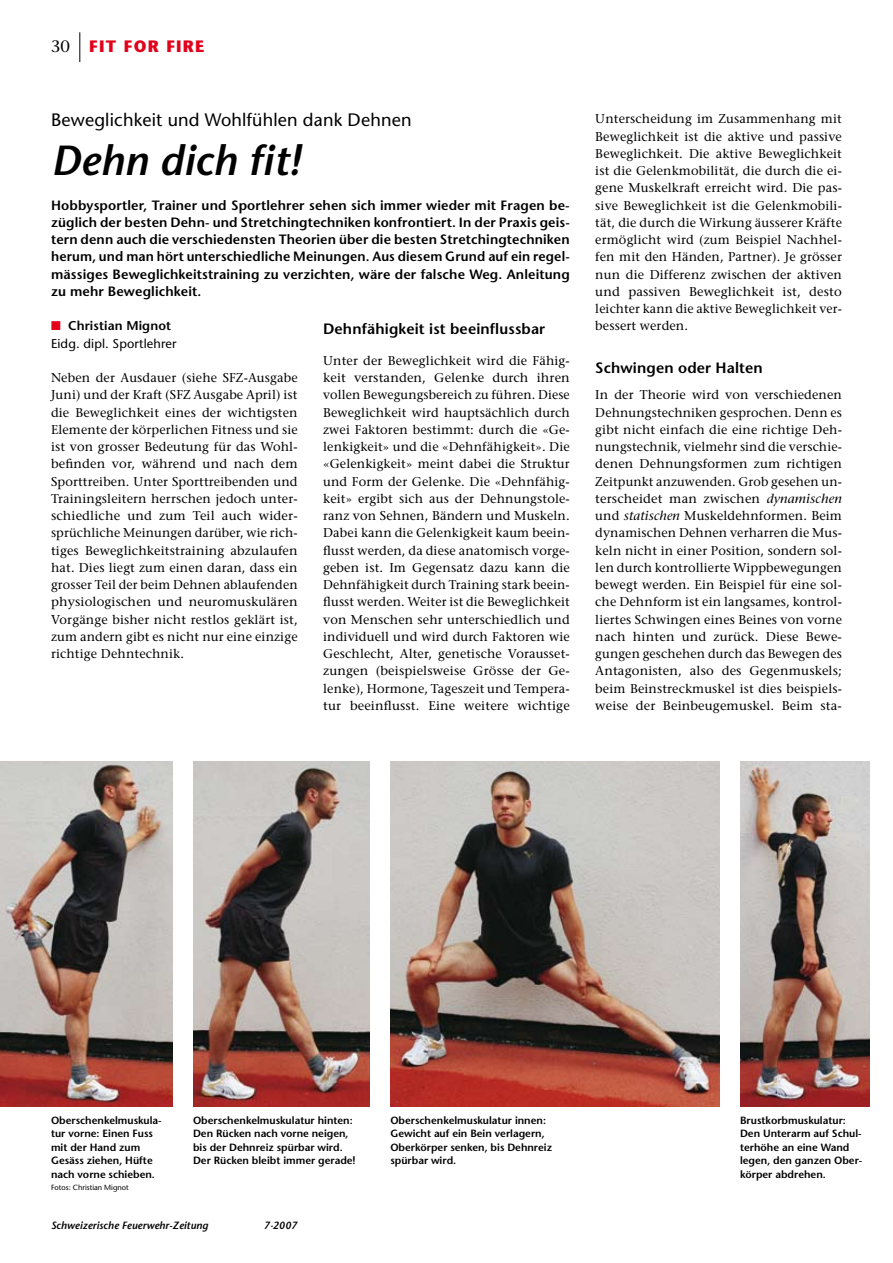
<style>
.page{position:relative;width:893px;height:1263px;background:#fff}
.page>*{position:absolute;margin:0;border:0;box-sizing:border-box;transform-origin:0 0}
.t1{font:italic 600 42px "Stone Sans";color:#000}
.t2{font:18px "Stone Sans";letter-spacing:.01em;color:#000}
.t3{font:700 16.5px "Stone Sans";letter-spacing:.075em;color:#e2001a}
.t4{font:600 15px "Stone Sans";letter-spacing:.01em;color:#000}
.t5{font:600 13.5px/17.2px "Stone Sans";letter-spacing:.01em;color:#000;text-align:justify}
.t6{font:12.75px/17.2px "Stone Serif";letter-spacing:.01em;color:#000;text-align:justify}
.t7{font:12.75px/17.2px "Stone Sans";letter-spacing:.01em;color:#000}
.t8{font:600 10.5px/13.5px "Stone Sans";color:#000}
.t9{font:italic 600 10.5px "Stone Sans";color:#000}
.t10{font:7.5px "Stone Sans";color:#000}
.s1{font-family:"Stone Serif";font-weight:400;color:#000}
.s2{color:#e2001a}
.s3{font-weight:600}
.s4{font-style:italic}
</style>
<div class="page">
<hr style="left:79px;top:32px;width:1px;height:30px;background:#000">
<img style="left:0;top:762px;width:172px;height:345px">
<img style="left:193px;top:762px;width:176px;height:345px">
<img style="left:390px;top:762px;width:329px;height:345px">
<img style="left:740px;top:762px;width:130px;height:345px">
<p class="t3" style="left:51px;top:36px;width:155px"><span class="s1">30</span> FIT FOR FIRE</p>
<h2 class="t2" style="left:51px;top:108px;width:362px">Beweglichkeit und Wohlfühlen dank Dehnen</h2>
<h1 class="t1" style="left:51px;top:135px;width:252px">Dehn dich fit!</h1>
<p class="t5" style="left:51px;top:196px;width:520px">Hobbysportler, Trainer und Sportlehrer sehen sich immer wieder mit Fragen be&shy;züglich der besten Dehn- und Stretchingtechniken konfrontiert. In der Praxis geis&shy;tern denn auch die verschiedensten Theorien über die besten Stretchingtechniken herum, und man hört unterschiedliche Meinungen. Aus diesem Grund auf ein regel&shy;mässiges Beweglichkeitstraining zu verzichten, wäre der falsche Weg. Anleitung zu mehr Beweglichkeit.</p>
<p class="t7" style="left:51px;top:317px;width:127px"><span class="s2">■</span> <span class="s3">Christian Mignot<br></span>Eidg. dipl. Sportlehrer</p>
<p class="t6" style="left:51px;top:369px;width:248px">Neben der Ausdauer (siehe SFZ-Ausgabe Juni) und der Kraft (SFZ Ausgabe April) ist die Beweglichkeit eines der wichtigsten Elemente der körperlichen Fitness und sie ist von grosser Bedeutung für das Wohl&shy;befinden vor, während und nach dem Sporttreiben. Unter Sporttreibenden und Trainingsleitern herrschen jedoch unter&shy;schiedliche und zum Teil auch wider&shy;sprüchliche Meinungen darüber, wie rich&shy;tiges Beweglichkeitstraining abzulaufen hat. Dies liegt zum einen daran, dass ein grosser Teil der beim Dehnen ablaufenden physiologischen und neuromuskulären Vorgänge bisher nicht restlos geklärt ist, zum andern gibt es nicht nur eine einzige richtige Dehntechnik.</p>
<p class="t4" style="left:323px;top:319px;width:224px">Dehnfähigkeit ist beeinflussbar</p>
<p class="t6" style="left:323px;top:352px;width:248px">Unter der Beweglichkeit wird die Fähig&shy;keit verstanden, Gelenke durch ihren vollen Bewegungsbereich zu führen. Die-se Beweglichkeit wird hauptsächlich durch zwei Faktoren bestimmt: durch die «Ge&shy;lenkigkeit» und die «Dehnfähigkeit». Die «Gelenkigkeit» meint dabei die Struktur und Form der Gelenke. Die «Dehnfähig&shy;keit» ergibt sich aus der Dehnungstole&shy;ranz von Sehnen, Bändern und Muskeln.<br>Dabei kann die Gelenkigkeit kaum beein&shy;flusst werden, da diese anatomisch vorge&shy;geben ist. Im Gegensatz dazu kann die Dehnfähigkeit durch Training stark beein&shy;flusst werden. Weiter ist die Beweglichkeit von Menschen sehr unterschiedlich und individuell und wird durch Faktoren wie Geschlecht, Alter, genetische Vorausset&shy;zungen (beispielsweise Grösse der Ge&shy;lenke), Hormone, Tageszeit und Tempera&shy;tur beeinflusst. Eine weitere wichtige</p>
<p class="t6" style="left:595px;top:110px;width:248px">Unterscheidung im Zusammenhang mit Beweglichkeit ist die aktive und passive Beweglichkeit. Die aktive Beweglichkeit ist die Gelenkmobilität, die durch die ei&shy;gene Muskelkraft erreicht wird. Die pas&shy;sive Beweglichkeit ist die Gelenkmobili&shy;tät, die durch die Wirkung äusserer Kräfte ermöglicht wird (zum Beispiel Nachhel&shy;fen mit den Händen, Partner). Je grösser nun die Differenz zwischen der aktiven und passiven Beweglichkeit ist, desto leichter kann die aktive Beweglichkeit ver&shy;bessert werden.</p>
<p class="t4" style="left:595px;top:358px;width:169px">Schwingen oder Halten</p>
<p class="t6" style="left:595px;top:386px;width:248px">In der Theorie wird von verschiedenen Dehnungstechniken gesprochen. Denn es gibt nicht einfach die eine richtige Deh&shy;nungstechnik, vielmehr sind die verschie&shy;denen Dehnungsformen zum richtigen Zeitpunkt anzuwenden. Grob gesehen un&shy;terscheidet man zwischen <span class="s4">dynamischen </span>und <span class="s4">statischen</span> Muskeldehnformen. Beim dynamischen Dehnen verharren die Mus&shy;keln nicht in einer Position, sondern sol&shy;len durch kontrollierte Wippbewegungen bewegt werden. Ein Beispiel für eine sol&shy;che Dehnform ist ein langsames, kontrol&shy;liertes Schwingen eines Beines von vorne nach hinten und zurück. Diese Bewe&shy;gungen geschehen durch das Bewegen des Antagonisten, also des Gegenmuskels; beim Beinstreckmuskel ist dies beispiels&shy;weise der Beinbeugemuskel. Beim sta-</p>
<p class="t8" style="left:51px;top:1113px;width:112px">Oberschenkelmuskula&shy;tur vorne: Einen Fuss mit der Hand zum<br>Gesäss ziehen, Hüfte nach vorne schieben.</p>
<p class="t10" style="left:51px;top:1182px;width:79px">Fotos: Christian Mignot</p>
<p class="t8" style="left:193px;top:1113px;width:164px">Oberschenkelmuskulatur hinten:<br>Den Rücken nach vorne neigen, bis der Dehnreiz spürbar wird.<br>Der Rücken bleibt immer gerade!</p>
<p class="t8" style="left:390px;top:1113px;width:163px">Oberschenkelmuskulatur innen:<br>Gewicht auf ein Bein verlagern,<br>Oberkörper senken, bis Dehnreiz spürbar wird.</p>
<p class="t8" style="left:740px;top:1113px;width:123px">Brustkorbmuskulatur:<br>Den Unterarm auf Schul&shy;terhöhe an eine Wand legen, den ganzen Ober&shy;körper abdrehen.</p>
<p class="t9" style="left:51px;top:1218px;width:159px">Schweizerische Feuerwehr-Zeitung</p>
<p class="t9" style="left:264px;top:1218px;width:35px">7·2007</p>
</div>
